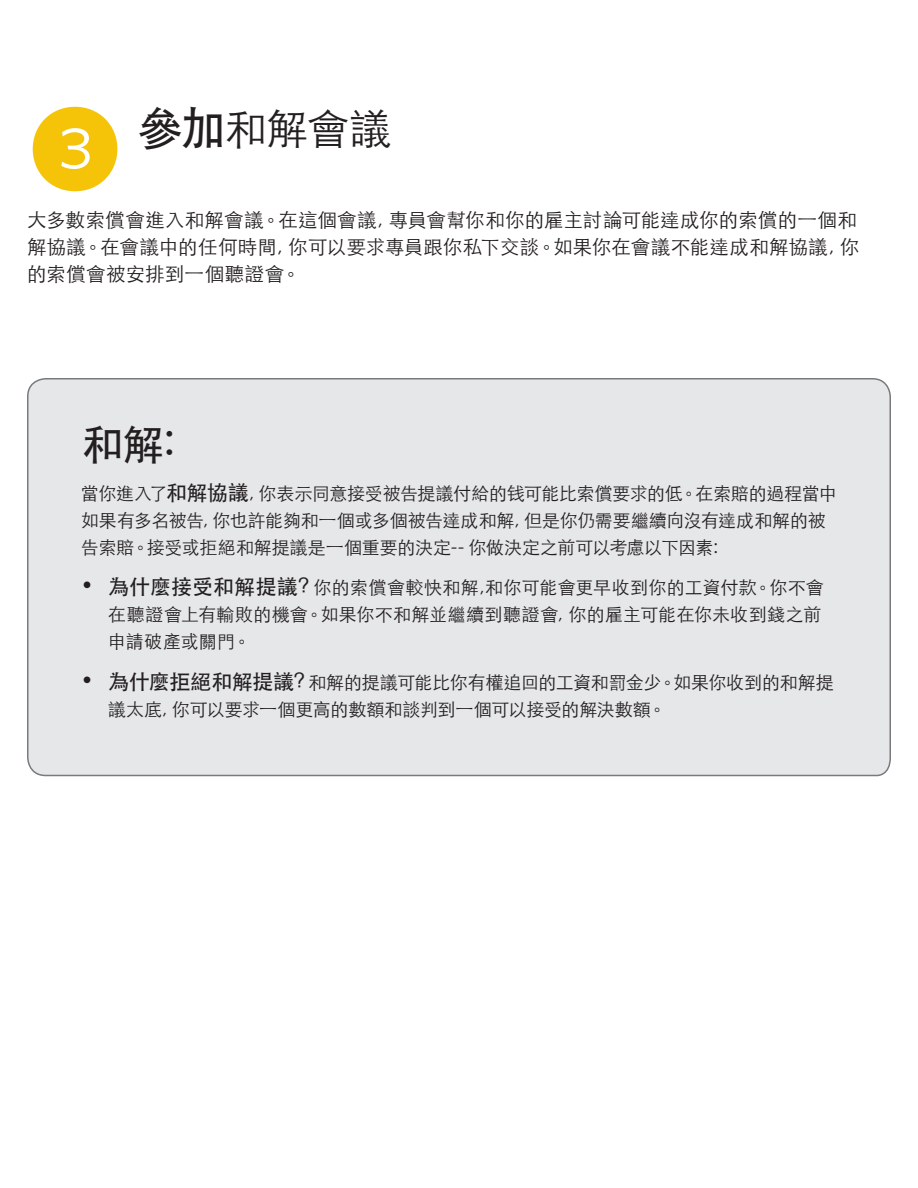
<style>
.page{position:relative;width:918px;height:1188px;background:#fff}
.page>*{position:absolute;margin:0;border:0;box-sizing:border-box;transform-origin:0 0}
.t1{font:300 42px "ST Heiti TC";color:#231f20}
.t2{font:500 42px "ST Heiti TC";color:#231f20}
.t3{font:300 19.5px/27px "ST Heiti TC";letter-spacing:.01em;color:#231f20}
.t4{font:300 18px/27px "ST Heiti TC";letter-spacing:-.005em;color:#231f20}
.t5{font:300 18px/27px "ST Heiti TC";letter-spacing:.015em;color:#231f20}
.s1{font-family:"Whitney Index Black Round Lt 1";font-weight:400;font-size:90px;color:#f5c409}
.s2{font-weight:500;font-size:45px}
.s3{font-weight:500;font-size:21px}
</style>
<div class="page">
<div style="left:27px;top:378px;width:864px;height:399px;background:#e6e7e9"></div>
<h3 class="t1" style="left:30px;top:93px;width:363px"><span class="s1">3</span> <span class="s2">參加</span>和解會議</h3>
<p class="t3" style="left:27px;top:205px;width:834px">大多數索償會進入和解會議。在這個會議, 專員會幫你和你的雇主討論可能達成你的索償的一個和解協議。在會議中的任何時間, 你可以要求專員跟你私下交談。如果你在會議不能達成和解協議, 你的索償會被安排到一個聽證會。</p>
<h4 class="t2" style="left:81px;top:421px;width:95px">和解:</h4>
<p class="t4" style="left:81px;top:478px;width:757px">當你進入了<span class="s3">和解協議</span>, 你表示同意接受被告提議付給的钱可能比索償要求的低。在索賠的過程當中如果有多名被告, 你也許能夠和一個或多個被告達成和解, 但是你仍需要繼續向沒有達成和解的被告索賠。接受或拒絕和解提議是一個重要的決定 -- 你做決定之前可以考慮以下因素 :</p>
<p class="t5" style="left:108px;top:572px;width:717px;text-indent:-27px"><span class="s3">• 為什麼接受和解提議 ?</span> 你的索償會較快和解 ,和你可能會更早收到你的工資付款。你不會在聽證會上有輸敗的機會。如果你不和解並繼續到聽證會, 你的雇主可能在你未收到錢之前申請破產或關門。</p>
<p class="t4" style="left:108px;top:667px;width:727px;text-indent:-27px"><span class="s3">• 為什麼拒絕和解提議 ?</span> 和解的提議可能比你有權追回的工資和罰金少。如果你收到的和解提議太底, 你可以要求一個更高的數額和談判到一個可以接受的解決數額。</p>
</div>
